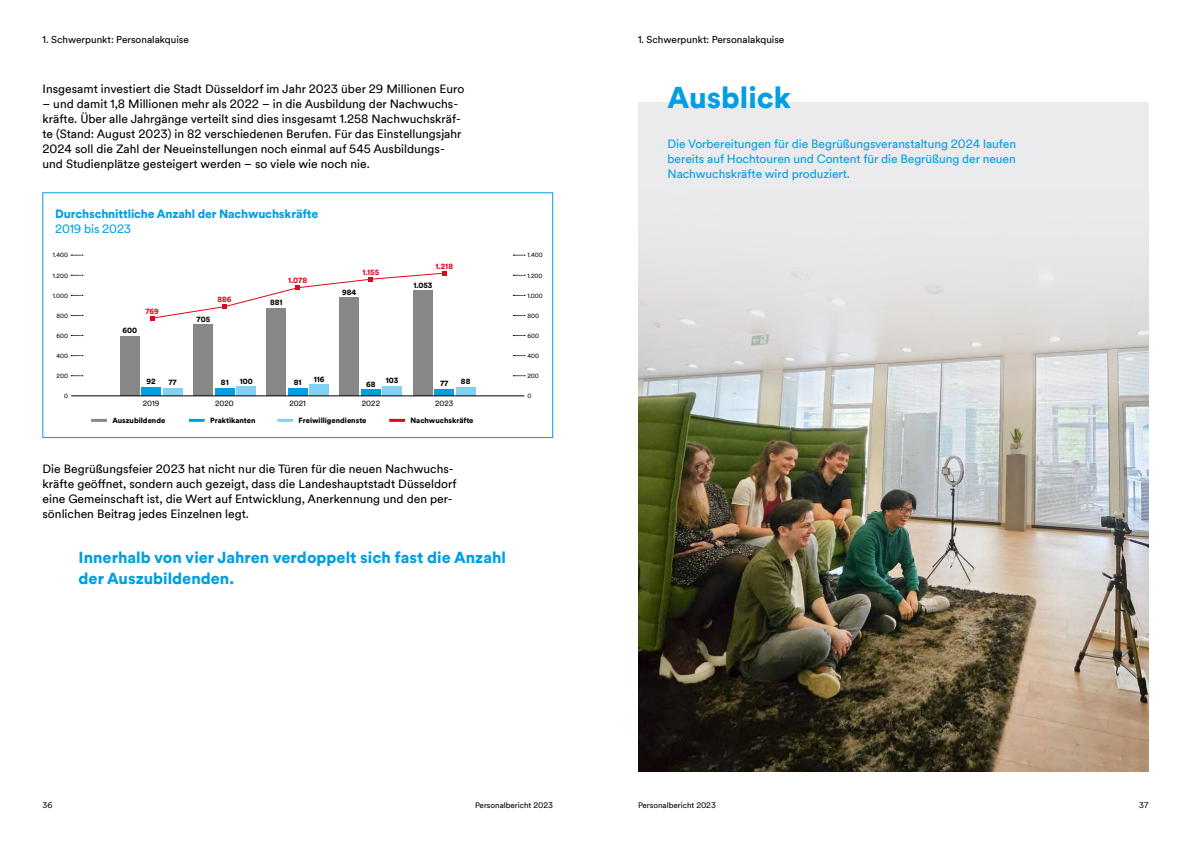
<style>
.page{position:relative;width:1191px;height:842px;background:#fff}
.page>*{position:absolute;margin:0;border:0;box-sizing:border-box;transform-origin:0 0}
.t1{font:900 30px "Duesseldorf Circular TT";color:#009fe3}
.t2{font:900 16px/21px "Duesseldorf Circular TT";color:#009fe3}
.t3{font:12px/15px "Duesseldorf Circular TT";color:#000}
.t4{font:12px/15px "Duesseldorf Circular TT";letter-spacing:-.005em;color:#009fe3;text-align:justify}
.t5{font:900 12px "Duesseldorf Circular TT";letter-spacing:-.01em;color:#009fe3}
.t6{font:10px "Duesseldorf Circular TT";color:#000}
.t7{font:8px "Duesseldorf Circular TT";color:#000}
.t8{font:900 7.5px "Duesseldorf Circular TT";color:#000}
.t9{font:900 7.5px "Duesseldorf Circular TT";color:#e3051b}
.t10{font:7.5px "Duesseldorf Circular TT";color:#000}
.t11{font:6px "Duesseldorf Circular TT";color:#000}
</style>
<div class="page">
<div style="left:43px;top:193px;width:510px;height:245px;border:1px solid #009fe3"></div>
<svg style="left:71px;top:355px;width:12px;height:1px"></svg>
<svg style="left:513px;top:355px;width:12px;height:1px"></svg>
<svg style="left:71px;top:315px;width:12px;height:1px"></svg>
<svg style="left:513px;top:315px;width:12px;height:1px"></svg>
<svg style="left:71px;top:275px;width:12px;height:1px"></svg>
<svg style="left:513px;top:275px;width:12px;height:1px"></svg>
<svg style="left:71px;top:255px;width:12px;height:1px"></svg>
<svg style="left:513px;top:255px;width:12px;height:1px"></svg>
<svg style="left:71px;top:375px;width:12px;height:1px"></svg>
<svg style="left:513px;top:375px;width:12px;height:1px"></svg>
<svg style="left:71px;top:335px;width:12px;height:1px"></svg>
<svg style="left:513px;top:335px;width:12px;height:1px"></svg>
<svg style="left:71px;top:295px;width:12px;height:1px"></svg>
<svg style="left:513px;top:295px;width:12px;height:1px"></svg>
<div style="left:194px;top:324px;width:19px;height:72px;background:#878787"></div>
<div style="left:215px;top:388px;width:20px;height:8px;background:#009fe3"></div>
<div style="left:236px;top:386px;width:20px;height:10px;background:#83d0f5"></div>
<div style="left:266px;top:307px;width:20px;height:89px;background:#878787"></div>
<div style="left:288px;top:388px;width:19px;height:8px;background:#009fe3"></div>
<div style="left:309px;top:384px;width:20px;height:12px;background:#83d0f5"></div>
<div style="left:339px;top:297px;width:20px;height:99px;background:#878787"></div>
<div style="left:361px;top:389px;width:19px;height:7px;background:#009fe3"></div>
<div style="left:382px;top:385px;width:20px;height:11px;background:#83d0f5"></div>
<div style="left:413px;top:290px;width:20px;height:106px;background:#878787"></div>
<div style="left:434px;top:388px;width:20px;height:8px;background:#009fe3"></div>
<div style="left:456px;top:387px;width:19px;height:9px;background:#83d0f5"></div>
<hr style="left:91px;top:419px;width:16px;height:3px;background:#878787">
<hr style="left:189px;top:419px;width:16px;height:3px;background:#009fe3">
<hr style="left:277px;top:419px;width:16px;height:3px;background:#83d0f5">
<hr style="left:389px;top:419px;width:16px;height:3px;background:#e3051b">
<div style="left:120px;top:336px;width:20px;height:60px;background:#878787"></div>
<div style="left:141px;top:387px;width:20px;height:9px;background:#009fe3"></div>
<div style="left:163px;top:388px;width:19px;height:8px;background:#83d0f5"></div>
<svg style="left:150px;top:271px;width:296px;height:50px"></svg>
<hr style="left:71px;top:396px;width:453px;height:1px;background:#000">
<img style="left:638px;top:103px;width:510px;height:668px">
<p class="t6" style="left:43px;top:32px;width:148px">1. Schwerpunkt: Personalakquise</p>
<p class="t6" style="left:638px;top:32px;width:148px">1. Schwerpunkt: Personalakquise</p>
<p class="t3" style="left:43px;top:80px;width:423px">Insgesamt investiert die Stadt Düsseldorf im Jahr 2023 über 29 Millionen Euro</p>
<p class="t3" style="left:43px;top:95px;width:420px">– und damit 1,8 Millionen mehr als 2022 – in die Ausbildung der Nachwuchs&shy;kräfte. Über alle Jahrgänge verteilt sind dies insgesamt 1.258 Nachwuchskräf&shy;te (Stand: August 2023) in 82 verschiedenen Berufen. Für das Einstellungsjahr 2024 soll die Zahl der Neueinstellungen noch einmal auf 545 Ausbildungs&shy;und Studienplätze gesteigert werden – so viele wie noch nie.</p>
<h1 class="t1" style="left:667px;top:76px;width:125px">Ausblick</h1>
<p class="t4" style="left:667px;top:135px;width:350px">Die Vorbereitungen für die Begrüßungsveran staltung 2024 laufen bereits auf Hochtouren und Content für die Be grüßung der neuen Nachwuchskräfte wird produziert.</p>
<p class="t5" style="left:55px;top:205px;width:265px">Durchschnittliche Anzahl der Nachwuchskräfte</p>
<p class="t4" style="left:55px;top:220px;width:78px">2019 bis 2023</p>
<p class="t11" style="left:53px;top:251px;width:17px">1.400</p>
<p class="t11" style="left:527px;top:251px;width:17px">1.400</p>
<p class="t9" style="left:435px;top:261px;width:19px">1.218</p>
<p class="t9" style="left:362px;top:267px;width:18px">1.155</p>
<p class="t11" style="left:53px;top:271px;width:17px">1.200</p>
<p class="t11" style="left:527px;top:271px;width:17px">1.200</p>
<p class="t9" style="left:288px;top:275px;width:21px">1.078</p>
<p class="t8" style="left:413px;top:280px;width:21px">1.053</p>
<p class="t8" style="left:342px;top:287px;width:16px">984</p>
<p class="t11" style="left:53px;top:291px;width:17px">1.000</p>
<p class="t11" style="left:527px;top:291px;width:17px">1.000</p>
<p class="t11" style="left:56px;top:332px;width:13px">600</p>
<p class="t11" style="left:527px;top:332px;width:13px">600</p>
<p class="t11" style="left:57px;top:372px;width:13px">200</p>
<p class="t11" style="left:527px;top:372px;width:13px">200</p>
<p class="t9" style="left:217px;top:294px;width:16px">886</p>
<p class="t8" style="left:270px;top:297px;width:14px">881</p>
<p class="t9" style="left:145px;top:306px;width:15px">769</p>
<p class="t11" style="left:57px;top:312px;width:13px">800</p>
<p class="t11" style="left:527px;top:312px;width:13px">800</p>
<p class="t11" style="left:56px;top:352px;width:13px">400</p>
<p class="t11" style="left:527px;top:352px;width:13px">400</p>
<p class="t11" style="left:64px;top:392px;width:5px">0</p>
<p class="t11" style="left:527px;top:392px;width:5px">0</p>
<p class="t8" style="left:112px;top:415px;width:54px">Auszubildende</p>
<p class="t8" style="left:210px;top:415px;width:47px">Praktikanten</p>
<p class="t8" style="left:299px;top:415px;width:69px">Freiwilligendienste</p>
<p class="t8" style="left:410px;top:415px;width:65px">Nachwuchskräfte</p>
<p class="t8" style="left:197px;top:314px;width:15px">705</p>
<p class="t8" style="left:122px;top:325px;width:16px">600</p>
<p class="t8" style="left:240px;top:376px;width:15px">100</p>
<p class="t8" style="left:314px;top:374px;width:12px">116</p>
<p class="t8" style="left:386px;top:375px;width:14px">103</p>
<p class="t8" style="left:461px;top:376px;width:11px">88</p>
<p class="t8" style="left:147px;top:377px;width:11px">92</p>
<p class="t8" style="left:168px;top:377px;width:10px">77</p>
<p class="t8" style="left:221px;top:378px;width:9px">81</p>
<p class="t8" style="left:294px;top:378px;width:9px">81</p>
<p class="t8" style="left:366px;top:379px;width:11px">68</p>
<p class="t8" style="left:440px;top:378px;width:10px">77</p>
<p class="t10" style="left:143px;top:398px;width:18px">2019</p>
<p class="t10" style="left:215px;top:398px;width:20px">2020</p>
<p class="t10" style="left:289px;top:398px;width:18px">2021</p>
<p class="t10" style="left:362px;top:398px;width:20px">2022</p>
<p class="t10" style="left:435px;top:398px;width:20px">2023</p>
<p class="t3" style="left:43px;top:460px;width:416px">Die Begrüßungsfeier 2023 hat nicht nur die Türen für die neuen Nachwuchs&shy;kräfte geöffnet, sondern auch gezeigt, dass die Landeshauptstadt Düsseldorf eine Gemeinschaft ist, die Wert auf Entwicklung, Anerkennung und den per&shy;sönlichen Beitrag jedes Einzelnen legt.</p>
<h2 class="t2" style="left:79px;top:546px;width:429px">Innerhalb von vier Jahren verdoppelt sich fast die Anzahl der Auszubildenden.</h2>
<p class="t7" style="left:43px;top:799px;width:11px">36</p>
<p class="t7" style="left:475px;top:799px;width:79px">Personalbericht 2023</p>
<p class="t7" style="left:638px;top:799px;width:79px">Personalbericht 2023</p>
<p class="t7" style="left:1139px;top:799px;width:11px">37</p>
</div>
